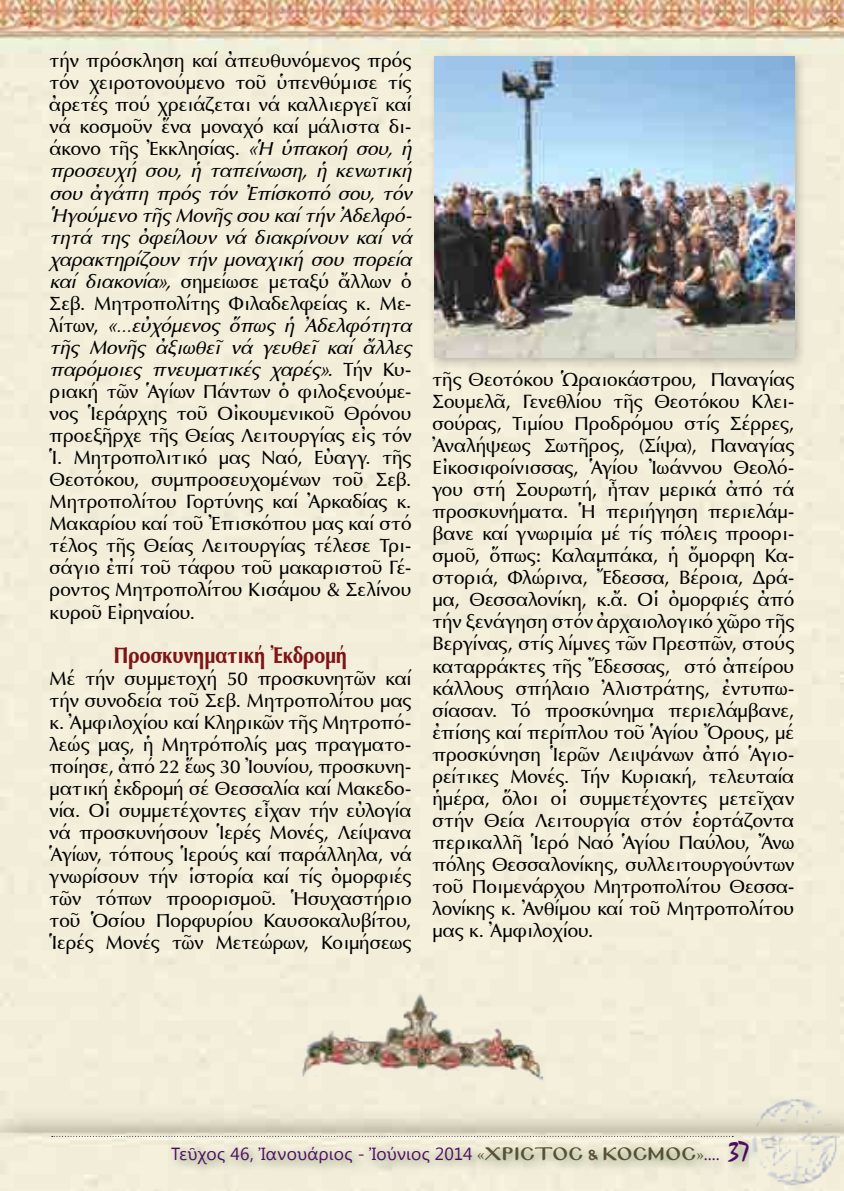
<style>
.page{position:relative;width:844px;height:1191px;background:#fff}
.page>*{position:absolute;margin:0;border:0;box-sizing:border-box;transform-origin:0 0}
.t1{font:23.1px "SK Optima Pol Uni W Bold";letter-spacing:-.005em;color:#7f1416;scale:.83 1}
.t2{font:19.25px/22.1px "SK Optima Pol Uni W";color:#000;text-align:justify}
.t3{font:17.5px "Segoe UI";letter-spacing:.015em;color:#4d0c62}
.s1{font-style:italic}
.s2{font-family:"Minion Pro";color:#585134}
.s3{font-family:"Mg Byzantine UC Pol Normal";font-size:15.75px;color:#585134}
.s4{font-family:"Minion Pro"}
.s5{font-family:"Mistral";font-size:28px}
</style>
<div class="page">
<img style="left:0;top:0;width:843px;height:1191px">
<img style="left:292px;top:992px;width:259px;height:89px">
<div style="left:428px;top:51px;width:378px;height:320px;background:#000;opacity:.25"></div>
<img style="left:434px;top:56px;width:360px;height:301px">
<p class="t2" style="left:50px;top:50px;width:368px;text-align:left">τήν πρόσκληση καί ἀπευθυνόμενος πρός τόν χειροτονούμενο τοῦ ὑπενθύμισε τίς ἀρετές πού χρειάζεται νά καλλιεργεῖ καί νά κοσμοῦν ἕνα μοναχό καί μάλιστα δι&shy;άκονο τῆς Ἐκκλησίας. <span class="s1">«Ἡ ὑπακοή σου, ἡ προσευχή σου, ἡ ταπείνωση, ἡ κενωτική σου ἀγάπη πρός τόν Ἐπίσκοπό σου, τόν Ἡγούμενο τῆςΜονῆςσου καίτήν Ἀδελφό&shy;τητά της ὀφείλουν νά διακρίνουν καί νά χαρακτηρίζουν τήν μοναχ ική σου πορεία καί διακονία»,</span> σημείωσε μεταξύ ἄλλων ὁ Σεβ. Μητροπολίτης Φιλαδελφείας κ. Με&shy;λ ί τ ω ν , <span class="s1">«…εὐχόμενος ὅπως ἡ Ἀδελφότητα τῆς Μονῆς ἀξιωθεῖ νά γευθεῖ καί ἄλλες παρόμοιες πνευματικές χαρές».</span> Τ ή ν Κ υ - ριακή τῶν Ἁγίων Πάντων ὁ φιλοξενούμε&shy;νος Ἱεράρχης τοῦ Οἰκουμενικοῦ Θρόνου προεξῆρχε τῆς Θείας Λειτουργίας εἰς τόν Ἱ. Μητροπολιτικό μας Ναό, Εὐαγγ. τῆς Θεοτόκου, συμπροσευχομένων τοῦ Σεβ.<br>Μητροπολίτου Γορτύνης καί Ἀρκαδίας κ.<br>Μακαρίου καί τοῦ Ἐπισκόπου μας καί στό τέλος τῆς Θείας Λειτουργίας τέλεσε Τρι&shy;σάγιο ἐπί τοῦ τάφου τοῦ μακαριστοῦ Γέ&shy;ροντος Μητροπολίτου Κισάμου &amp; Σελίνου κυροῦ Εἰρηναίου.</p>
<p class="t1" style="left:114px;top:641px;width:282px">Προσκυνηματική Ἐκδρομή</p>
<p class="t2" style="left:50px;top:667px;width:363px">Μέ τήν συμμετοχή 50 προσκυνητῶν καί τήν συνοδεία τοῦ Σεβ. Μητροπολίτου μας κ. Ἀμφιλοχίου καί Κληρικῶν τῆς Μητροπό&shy;λεώς μας, ἡ Μητρόπολίς μας πραγματο&shy;ποίησε, ἀπό 22 ἕως 30 Ἰουνίου, προσκυνη&shy;ματική ἐκδρομή σέ Θεσσαλία καί Μακεδο&shy;νία. Οἱ συμμετέχοντες εἶχαν τήν εὐλογία νά προσκυνήσουν Ἱερές Μονές, Λείψανα Ἁγίων, τόπους Ἱερούς καί παράλληλα, νά γνωρίσουν τήν ἱστορία καί τίς ὀμορφιές τῶν τόπων προορισμοῦ. Ἡσυχαστήριο τοῦ Ὁσίου Πορφυρίου Καυσοκαλυβίτου, Ἱερές Μονές τῶν Μετεώρων, Κοιμήσεως</p>
<p class="t2" style="left:432px;top:368px;width:363px">τῆς Θεοτόκου Ὡραιοκάστρου, Παναγίας Σουμελᾶ, Γενεθλίου τῆς Θεοτόκου Κλει&shy;σούρας, Τιμίου Προδρόμου στίς Σέρρες, Ἀναλήψεως Σωτῆρος, (Σίψα), Παναγίας Εἰκοσιφοίνισσας, Ἁγίου Ἰωάννου Θεολό&shy;γου στή Σουρωτή, ἦταν μερικά ἀπό τά προσκυνήματα. Ἡ περιήγηση περιελάμ&shy;βανε καί γνωριμία μέ τίς πόλεις προορι&shy;σμοῦ, ὅπως: Καλαμπάκα, ἡ ὄμορφη Κα&shy;στοριά, Φλώρινα, Ἔδεσσα, Βέροια, Δρά&shy;μα, Θεσσαλονίκη, κ.ἄ. Οἱ ὀμορφιές ἀπό τήν ξενάγηση στόν ἀρχαιολογικό χῶρο τῆς Βεργίνας, στίς λίμνες τῶν Πρεσπῶν, στούς καταρράκτες τῆς Ἔδεσσας, στό ἀπείρου κάλλους σπήλαιο Ἀλιστράτης, ἐντυπω&shy;σίασαν. Τό προσκύνημα περιελάμβανε, ἐπίσης καί περίπλου τοῦ Ἁγίου Ὄρους, μέ προσκύνηση Ἱερῶν Λειψάνων ἀπό Ἁγιο&shy;ρείτικες Μονές. Τήν Κυριακή, τελευταία ἡμέρα, ὅλοι οἱ συμμετέχοντες μετεῖχαν στήν Θεία Λειτουργία στόν ἑορτάζοντα περικαλλῆ Ἱερό Ναό Ἁγίου Παύλου, Ἄνω πόλης Θεσσαλονίκης, συλλειτουργούντων τοῦ Ποιμενάρχου Μητροπολίτου Θεσσα&shy;λονίκης κ. Ἀνθίμου καί τοῦ Μητροπολίτου μας κ. Ἀμφιλοχίου.</p>
<p class="t3" style="left:171px;top:1141px;width:579px">Τεῦχος 46, Ἰανουάριος - Ἰούνιος 2014 <span class="s2">«</span><span class="s3">ΧΡΙΣΤΟΣ &amp; ΚΟΣΜΟΣ</span><span class="s2">»</span><span class="s4">....</span> <span class="s5">37</span></p>
</div>
